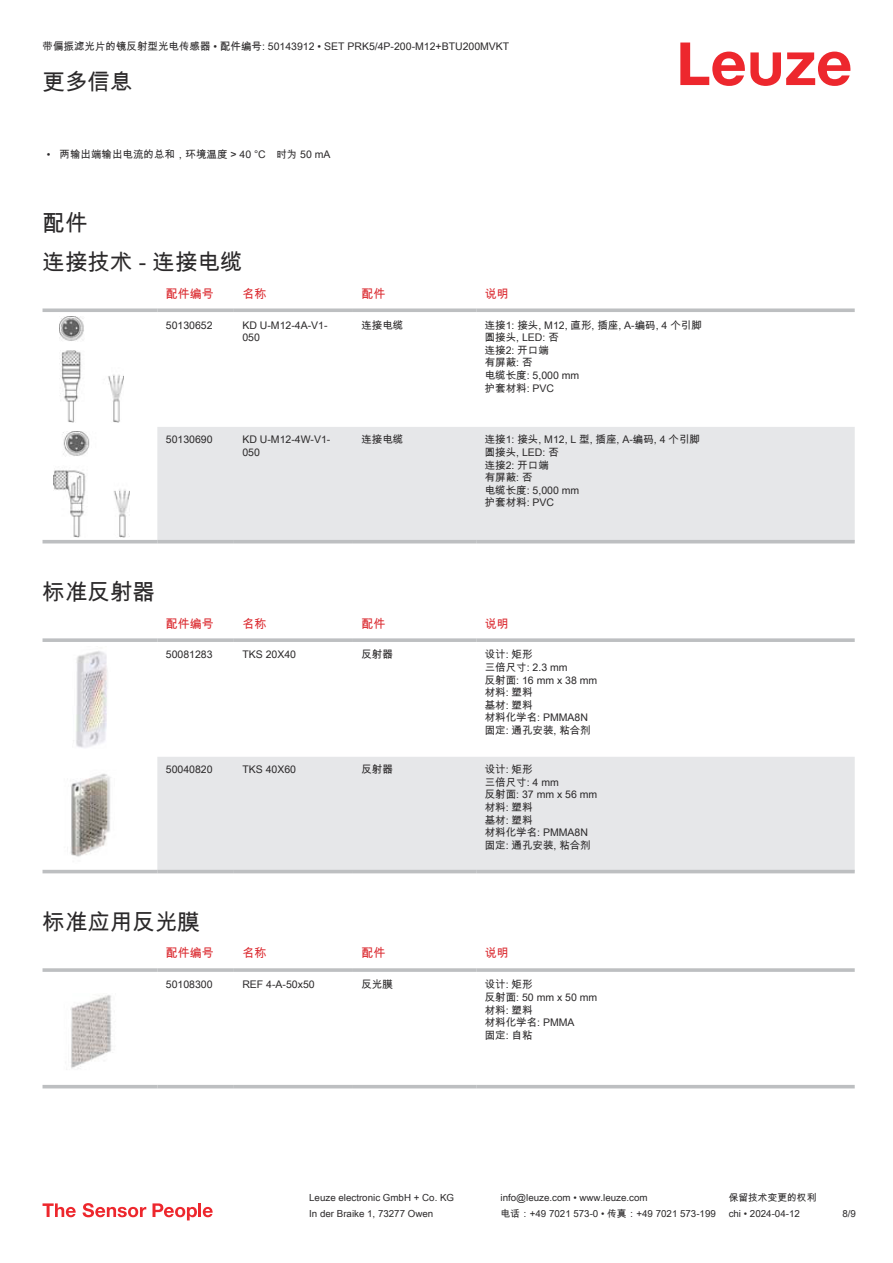
<style>
.page{position:relative;width:893px;height:1263px;background:#fff}
.page>*{position:absolute;margin:0;border:0;box-sizing:border-box;transform-origin:0 0}
.t1{font:22.5px/38.7px "Arial Unicode MS";color:#2b292a}
.t2{font:12px "Arial Unicode MS";color:#db2a30}
.t3{font:10.5px/12.6px "Arial Unicode MS";color:#2b292a}
.t4{font:9.75px "Arial Unicode MS";color:#2b292a}
</style>
<div class="page">
<svg style="left:680px;top:43px;width:170px;height:43px"></svg>
<svg style="left:43px;top:474px;width:812px;height:70px"></svg>
<div style="left:157px;top:427px;width:698px;height:113px;background:#e6e7e9"></div>
<svg style="left:43px;top:308px;width:114px;height:4px"></svg>
<svg style="left:157px;top:308px;width:77px;height:4px"></svg>
<svg style="left:234px;top:308px;width:119px;height:4px"></svg>
<svg style="left:353px;top:308px;width:123px;height:4px"></svg>
<svg style="left:476px;top:308px;width:379px;height:4px;background:#c5c6c8"></svg>
<hr style="left:43px;top:540px;width:114px;height:3px;background:#bdbfc1">
<hr style="left:157px;top:540px;width:77px;height:3px;background:#bdbfc1">
<hr style="left:234px;top:540px;width:119px;height:3px;background:#bdbfc1">
<hr style="left:353px;top:540px;width:123px;height:3px;background:#bdbfc1">
<hr style="left:476px;top:540px;width:379px;height:3px;background:#bdbfc1">
<img style="left:59px;top:316px;width:65px;height:107px">
<img style="left:54px;top:431px;width:75px;height:106px">
<svg style="left:43px;top:869px;width:812px;height:5px"></svg>
<div style="left:157px;top:757px;width:698px;height:113px;background:#e6e7e9"></div>
<svg style="left:43px;top:638px;width:114px;height:4px"></svg>
<svg style="left:157px;top:638px;width:77px;height:4px"></svg>
<svg style="left:234px;top:638px;width:119px;height:4px"></svg>
<svg style="left:353px;top:638px;width:123px;height:4px"></svg>
<svg style="left:476px;top:638px;width:379px;height:4px;background:#c3c5c7"></svg>
<hr style="left:43px;top:870px;width:114px;height:3px;background:#bdbfc1">
<hr style="left:157px;top:870px;width:77px;height:3px;background:#bdbfc1">
<hr style="left:234px;top:870px;width:119px;height:3px;background:#bdbfc1">
<hr style="left:353px;top:870px;width:123px;height:3px;background:#bdbfc1">
<hr style="left:476px;top:870px;width:379px;height:3px;background:#bdbfc1">
<img style="left:73px;top:651px;width:34px;height:97px">
<img style="left:70px;top:773px;width:41px;height:84px">
<svg style="left:43px;top:1088px;width:812px;height:1px"></svg>
<svg style="left:43px;top:968px;width:114px;height:4px"></svg>
<hr style="left:157px;top:968px;width:77px;height:4px;background:#c5c7c9">
<svg style="left:234px;top:968px;width:119px;height:4px"></svg>
<svg style="left:353px;top:968px;width:123px;height:4px"></svg>
<hr style="left:476px;top:968px;width:379px;height:4px;background:#c5c7c9">
<hr style="left:43px;top:1085px;width:114px;height:3px;background:#bdbfc1">
<hr style="left:157px;top:1085px;width:77px;height:3px;background:#bdbfc1">
<hr style="left:234px;top:1085px;width:119px;height:3px;background:#bdbfc1">
<hr style="left:353px;top:1085px;width:123px;height:3px;background:#bdbfc1">
<hr style="left:476px;top:1085px;width:379px;height:3px;background:#bdbfc1">
<img style="left:71px;top:995px;width:41px;height:74px">
<svg style="left:43px;top:1203px;width:33px;height:14px"></svg>
<svg style="left:83px;top:1203px;width:63px;height:14px"></svg>
<svg style="left:153px;top:1203px;width:44px;height:17px"></svg>
<hr style="left:198px;top:1203px;width:3px;height:14px;background:#ed272d">
<svg style="left:203px;top:1207px;width:10px;height:10px"></svg>
<p class="t3" style="left:43px;top:40px;width:468px">带偏振滤光片的镜反射型光电传感器 • 配件编号: 50143912 • SET PRK5/4P-200-M12+BTU200MVKT</p>
<h1 class="t1" style="left:43px;top:62px;width:91px">更多信息</h1>
<p class="t3" style="left:47px;top:148px;width:285px">• 两输出端输出电流的总和，环境温度 &gt; 40 °C　时为 50 mA</p>
<h1 class="t1" style="left:43px;top:204px;width:202px">配件<br>连接技术 - 连接电缆</h1>
<p class="t2" style="left:166px;top:285px;width:49px">配件编号</p>
<p class="t2" style="left:242px;top:285px;width:25px">名称</p>
<p class="t2" style="left:361px;top:285px;width:25px">配件</p>
<p class="t2" style="left:485px;top:285px;width:25px">说明</p>
<p class="t3" style="left:166px;top:318px;width:48px">50130652</p>
<p class="t3" style="left:242px;top:318px;width:87px">KD U-M12-4A-V1-<br>050</p>
<p class="t3" style="left:361px;top:318px;width:43px">连接电缆</p>
<p class="t3" style="left:485px;top:318px;width:219px">连接1: 接头, M12, 直形, 插座, A-编码, 4 个引脚圆接头, LED: 否<br>连接2: 开口端<br>有屏蔽: 否<br>电缆长度: 5,000 mm<br>护套材料: PVC</p>
<p class="t3" style="left:166px;top:433px;width:48px">50130690</p>
<p class="t3" style="left:242px;top:433px;width:90px">KD U-M12-4W-V1-<br>050</p>
<p class="t3" style="left:361px;top:433px;width:43px">连接电缆</p>
<p class="t3" style="left:485px;top:433px;width:217px">连接1: 接头, M12, L 型, 插座, A-编码, 4 个引脚圆接头, LED: 否<br>连接2: 开口端<br>有屏蔽: 否<br>电缆长度: 5,000 mm<br>护套材料: PVC</p>
<h1 class="t1" style="left:43px;top:572px;width:114px">标准反射器</h1>
<p class="t2" style="left:166px;top:615px;width:49px">配件编号</p>
<p class="t2" style="left:242px;top:615px;width:25px">名称</p>
<p class="t2" style="left:361px;top:615px;width:25px">配件</p>
<p class="t2" style="left:485px;top:615px;width:25px">说明</p>
<p class="t3" style="left:166px;top:648px;width:48px">50081283</p>
<p class="t3" style="left:242px;top:648px;width:55px">TKS 20X40</p>
<p class="t3" style="left:361px;top:648px;width:33px">反射器</p>
<p class="t3" style="left:485px;top:648px;width:114px">设计: 矩形<br>三倍尺寸: 2.3 mm<br>反射面: 16 mm x 38 mm材料: 塑料<br>基材: 塑料<br>材料化学名: PMMA8N固定: 通孔安装, 粘合剂</p>
<p class="t3" style="left:166px;top:763px;width:48px">50040820</p>
<p class="t3" style="left:242px;top:763px;width:55px">TKS 40X60</p>
<p class="t3" style="left:361px;top:763px;width:33px">反射器</p>
<p class="t3" style="left:485px;top:763px;width:114px">设计: 矩形<br>三倍尺寸: 4 mm<br>反射面: 37 mm x 56 mm材料: 塑料<br>基材: 塑料<br>材料化学名: PMMA8N固定: 通孔安装, 粘合剂</p>
<h1 class="t1" style="left:43px;top:902px;width:159px">标准应用反光膜</h1>
<p class="t2" style="left:166px;top:944px;width:49px">配件编号</p>
<p class="t2" style="left:242px;top:944px;width:25px">名称</p>
<p class="t2" style="left:361px;top:944px;width:25px">配件</p>
<p class="t2" style="left:485px;top:944px;width:25px">说明</p>
<p class="t3" style="left:166px;top:978px;width:48px">50108300</p>
<p class="t3" style="left:242px;top:978px;width:74px">REF 4-A-50x50</p>
<p class="t3" style="left:361px;top:978px;width:33px">反光膜</p>
<p class="t3" style="left:485px;top:978px;width:114px">设计: 矩形<br>反射面: 50 mm x 50 mm材料: 塑料<br>材料化学名: PMMA<br>固定: 自粘</p>
<p class="t4" style="left:309px;top:1191px;width:146px">Leuze electronic GmbH + Co. KG</p>
<p class="t4" style="left:501px;top:1191px;width:149px">info@leuze.com • www.leuze.com</p>
<p class="t4" style="left:729px;top:1191px;width:89px">保留技术变更的权利</p>
<p class="t4" style="left:309px;top:1206px;width:126px">In der Braike 1, 73277 Owen</p>
<p class="t4" style="left:501px;top:1206px;width:217px">电话：+49 7021 573-0 • 传真：+49 7021 573-199</p>
<p class="t4" style="left:729px;top:1206px;width:73px">chi • 2024-04-12</p>
<p class="t4" style="left:842px;top:1206px;width:15px">8/9</p>
</div>
